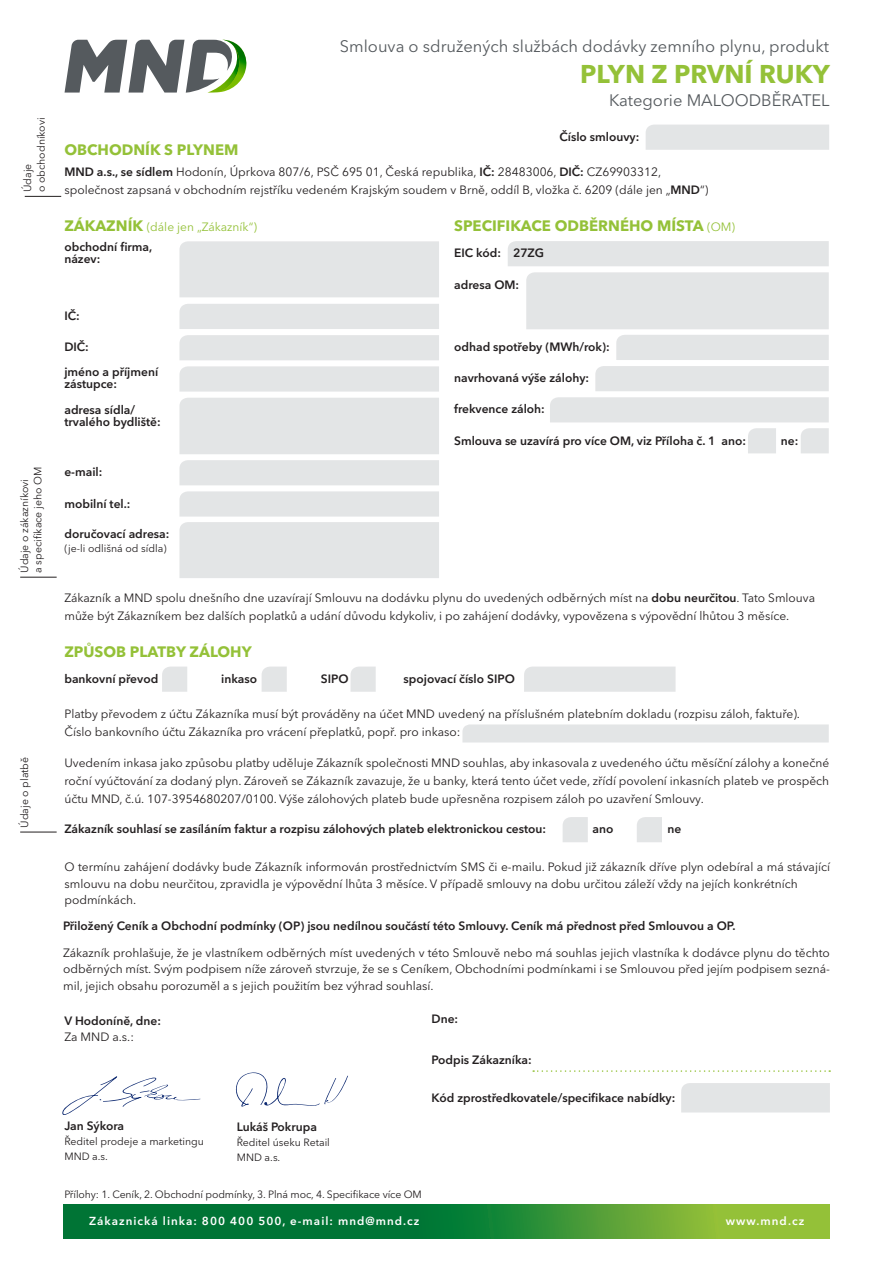
<style>
.page{position:relative;width:893px;height:1263px;background:#fff}
.page>*{position:absolute;margin:0;border:0;box-sizing:border-box;transform-origin:0 0}
.t1{font:700 25.5px "Avenir Next LT Pro";color:#94c138}
.t2{font:16.5px "Avenir Next LT Pro";color:#555a5e}
.t3{font:700 15px "Avenir Next LT Pro";color:#94c138}
.t4{font:12px/18px "Avenir Next LT Pro";color:#231f20}
.t5{font:600 12px/12px "Avenir Next LT Pro";color:#231f20}
.t6{font:12px "Avenir Next LT Pro";color:#94c138}
.t7{font:600 11.55px "Avenir Next LT Pro";letter-spacing:.09em;color:#fff}
.t8{font:10.5px "Avenir Next LT Pro";color:#231f20}
.s1{font-weight:600}
.s2{font-weight:700;font-size:15px}
.s3{font-weight:400;font-size:12px}
</style>
<div class="page">
<svg style="left:65px;top:40px;width:182px;height:53px"></svg>
<div style="left:646px;top:125px;width:183px;height:25px;background:#e3e5e6"></div>
<svg style="left:64px;top:1204px;width:765px;height:34px;background:#2e8d36"></svg>
<hr style="left:25px;top:196px;width:36px;height:1px;background:#231f20">
<div style="left:462px;top:724px;width:367px;height:18px;background:#e3e5e6"></div>
<hr style="left:20px;top:832px;width:37px;height:1px;background:#231f20">
<div style="left:179px;top:304px;width:260px;height:25px;background:#e3e5e6"></div>
<div style="left:179px;top:335px;width:260px;height:25px;background:#e3e5e6"></div>
<svg style="left:179px;top:366px;width:260px;height:26px;background:#e3e5e6"></svg>
<div style="left:179px;top:398px;width:260px;height:56px;background:#e3e5e6"></div>
<div style="left:179px;top:460px;width:260px;height:25px;background:#e3e5e6"></div>
<svg style="left:179px;top:491px;width:260px;height:87px;background:#e5e7e7"></svg>
<div style="left:179px;top:241px;width:260px;height:56px;background:#e3e5e6"></div>
<hr style="left:20px;top:577px;width:37px;height:1px;background:#231f20">
<div style="left:526px;top:272px;width:303px;height:57px;background:#e3e5e6"></div>
<div style="left:508px;top:241px;width:321px;height:25px;background:#e3e5e6"></div>
<div style="left:550px;top:397px;width:279px;height:25px;background:#e3e5e6"></div>
<div style="left:595px;top:366px;width:234px;height:25px;background:#e3e5e6"></div>
<div style="left:616px;top:335px;width:213px;height:25px;background:#e3e5e6"></div>
<svg style="left:801px;top:428px;width:28px;height:25px"></svg>
<svg style="left:748px;top:428px;width:28px;height:25px"></svg>
<svg style="left:162px;top:666px;width:25px;height:26px"></svg>
<div style="left:524px;top:666px;width:152px;height:26px;background:#e3e5e6"></div>
<svg style="left:262px;top:666px;width:25px;height:26px"></svg>
<svg style="left:350px;top:666px;width:26px;height:26px"></svg>
<svg style="left:533px;top:1070px;width:297px;height:2px"></svg>
<div style="left:681px;top:1083px;width:149px;height:29px;background:#e3e5e6"></div>
<svg style="left:563px;top:817px;width:25px;height:25px"></svg>
<svg style="left:637px;top:817px;width:25px;height:25px"></svg>
<svg style="left:62px;top:1076px;width:139px;height:39px"></svg>
<svg style="left:235px;top:1072px;width:113px;height:35px"></svg>
<p class="t2" style="left:340px;top:36px;width:491px">Smlouva o sdružených službách dodávky zemního plynu, produkt</p>
<p class="t1" style="left:580px;top:59px;width:251px">PLYN Z PRVNÍ RUKY</p>
<p class="t2" style="left:609px;top:90px;width:222px">Kategorie MALOODBĚRATEL</p>
<p class="t8" style="left:35px;top:192px;width:76px;rotate:-90deg">o obchodníkovi</p>
<p class="t5" style="left:559px;top:131px;width:81px">Číslo smlouvy:</p>
<p class="t3" style="left:64px;top:141px;width:176px">OBCHODNÍK S PLYNEM</p>
<p class="t4" style="left:64px;top:163px;width:598px"><span class="s1">MND a.s., se sídlem</span> Hodonín, Úprkova 807/6, PSČ 695 01, Česká republika, <span class="s1">IČ:</span> 28483006, <span class="s1">DIČ:</span> CZ69903312,</p>
<p class="t4" style="left:64px;top:181px;width:645px">společnost zapsaná v obchodním rejstříku vedeném Krajským soudem v Brně, oddíl B, vložka č. 6209 (dále jen „<span class="s1">MND</span>“)</p>
<p class="t8" style="left:21px;top:192px;width:30px;rotate:-90deg">Údaje</p>
<p class="t6" style="left:64px;top:219px;width:194px"><span class="s2">ZÁKAZNÍK</span> (dále jen „Zákazník“)</p>
<p class="t3" style="left:454px;top:216px;width:282px">SPECIFIKACE ODBĚRNÉHO MÍSTA <span class="s3">(OM)</span></p>
<p class="t8" style="left:18px;top:573px;width:95px;rotate:-90deg">Údaje o zákazníkovi</p>
<p class="t8" style="left:32px;top:573px;width:107px;rotate:-90deg">a specifikace jeho OM</p>
<p class="t8" style="left:18px;top:828px;width:72px;rotate:-90deg">Údaje o platbě</p>
<p class="t5" style="left:64px;top:241px;width:89px">obchodní firma,</p>
<p class="t5" style="left:64px;top:253px;width:38px">název:</p>
<p class="t5" style="left:64px;top:310px;width:17px">IČ:</p>
<p class="t5" style="left:64px;top:341px;width:26px">DIČ:</p>
<p class="t5" style="left:64px;top:366px;width:95px">jméno a příjmení zástupce:</p>
<p class="t5" style="left:64px;top:404px;width:72px">adresa sídla/</p>
<p class="t5" style="left:64px;top:416px;width:98px">trvalého bydliště:</p>
<p class="t5" style="left:64px;top:466px;width:40px">e-mail:</p>
<p class="t5" style="left:64px;top:497px;width:68px">mobilní tel.:</p>
<p class="t5" style="left:64px;top:528px;width:107px">doručovací adresa:</p>
<p class="t8" style="left:64px;top:542px;width:104px">(je-li odlišná od sídla)</p>
<p class="t5" style="left:454px;top:247px;width:92px">EIC kód: 27ZG</p>
<p class="t5" style="left:454px;top:278px;width:67px">adresa OM:</p>
<p class="t5" style="left:454px;top:341px;width:157px">odhad spotřeby (MWh/rok):</p>
<p class="t5" style="left:454px;top:372px;width:136px">navrhovaná výše zálohy:</p>
<p class="t5" style="left:454px;top:403px;width:92px">frekvence záloh:</p>
<p class="t5" style="left:454px;top:434px;width:293px">Smlouva se uzavírá pro více OM, viz Příloha č. 1 ano:</p>
<p class="t5" style="left:781px;top:435px;width:19px">ne:</p>
<p class="t4" style="left:64px;top:588px;width:752px">Zákazník a MND spolu dnešního dne uzavírají Smlouvu na dodávku plynu do uvedených odběrných míst na <span class="s1">dobu neurčitou</span>. Tato Smlouva</p>
<p class="t4" style="left:64px;top:606px;width:726px">může být Zákazníkem bez dalších poplatků a udání důvodu kdykoliv, i po zahájení dodávky, vypovězena s výpovědní lhůtou 3 měsíce.</p>
<p class="t3" style="left:64px;top:643px;width:189px">ZPŮSOB PLATBY ZÁLOHY</p>
<p class="t5" style="left:64px;top:672px;width:95px">bankovní převod</p>
<p class="t5" style="left:221px;top:672px;width:37px">inkaso</p>
<p class="t5" style="left:321px;top:672px;width:29px">SIPO</p>
<p class="t5" style="left:404px;top:672px;width:113px">spojovací číslo SIPO</p>
<p class="t4" style="left:64px;top:705px;width:737px">Platby převodem z účtu Zákazníka musí být prováděny na účet MND uvedený na příslušném platebním dokladu (rozpisu záloh, faktuře).<br>Číslo bankovního účtu Zákazníka pro vrácení přeplatků, popř. pro inkaso:</p>
<p class="t4" style="left:64px;top:754px;width:766px;text-align:justify">Uvedením inkasa jako způsobu platby uděluje Zákazník společnosti MND souhlas, aby inkasovala z uvedeného účtu měsíční zálohy a konečné roční vyúčtování za dodaný plyn. Zároveň se Zákazník zavazuje, že u banky, která tento účet vede, zřídí povolení inkasních plateb ve prospěch účtu MND, č.ú. 107-3954680207/0100. Výše zálohových plateb bude upřesněna rozpisem záloh po uzavření Smlouvy.</p>
<p class="t5" style="left:64px;top:822px;width:483px">Zákazník souhlasí se zasíláním faktur a rozpisu zálohových plateb elektronickou cestou:</p>
<p class="t5" style="left:592px;top:822px;width:22px">ano</p>
<p class="t5" style="left:667px;top:822px;width:15px">ne</p>
<p class="t4" style="left:64px;top:859px;width:767px;line-height:16.5px">O termínu zahájení dodávky bude Zákazník informován prostřednictvím SMS či e-mailu. Pokud již zákazník dříve plyn odebíral a má stávající smlouvu na dobu neurčitou, zpravidla je výpovědní lhůta 3 měsíce. V případě smlouvy na dobu určitou záleží vždy na jejích konkrétních</p>
<p class="t4" style="left:64px;top:891px;width:73px">podmínkách.</p>
<p class="t5" style="left:63px;top:919px;width:674px">Přiložený Ceník a Obchodní podmínky (OP) jsou nedílnou součástí této Smlouvy. Ceník má přednost před Smlouvou a OP.</p>
<p class="t4" style="left:63px;top:944px;width:768px;line-height:16.5px;text-align:justify">Zákazník prohlašuje, že je vlastníkem odběrných míst uvedených v této Smlouvě nebo má souhlas jejich vlastníka k dodávce plynu do těchto odběrných míst. Svým podpisem níže zároveň stvrzuje, že se s Ceníkem, Obchodními podmínkami i se Smlouvou před jejím podpisem sezná&shy;mil, jejich obsahu porozuměl a s jejich použitím bez výhrad souhlasí.</p>
<p class="t5" style="left:64px;top:1014px;width:98px">V Hodoníně, dne:</p>
<p class="t4" style="left:64px;top:1028px;width:71px">Za MND a.s.:</p>
<p class="t5" style="left:64px;top:1119px;width:61px">Jan Sýkora</p>
<p class="t8" style="left:64px;top:1135px;width:141px">Ředitel prodeje a marketingu</p>
<p class="t8" style="left:64px;top:1150px;width:45px">MND a.s.</p>
<p class="t5" style="left:237px;top:1121px;width:82px">Lukáš Pokrupa</p>
<p class="t8" style="left:237px;top:1136px;width:95px">Ředitel úseku Retail</p>
<p class="t8" style="left:237px;top:1151px;width:45px">MND a.s.</p>
<p class="t8" style="left:64px;top:1188px;width:359px">Přílohy: 1. Ceník, 2. Obchodní podmínky, 3. Plná moc, 4. Specifikace více OM</p>
<p class="t5" style="left:432px;top:1013px;width:28px">Dne:</p>
<p class="t5" style="left:432px;top:1054px;width:102px">Podpis Zákazníka:</p>
<p class="t5" style="left:432px;top:1091px;width:245px">Kód zprostředkovatele/specifikace nabídky:</p>
<p class="t7" style="left:89px;top:1214px;width:332px">Zákaznická linka: 800 400 500, e-mail: mnd@mnd.cz</p>
<p class="t7" style="left:726px;top:1214px;width:80px">www.mnd.cz</p>
</div>
